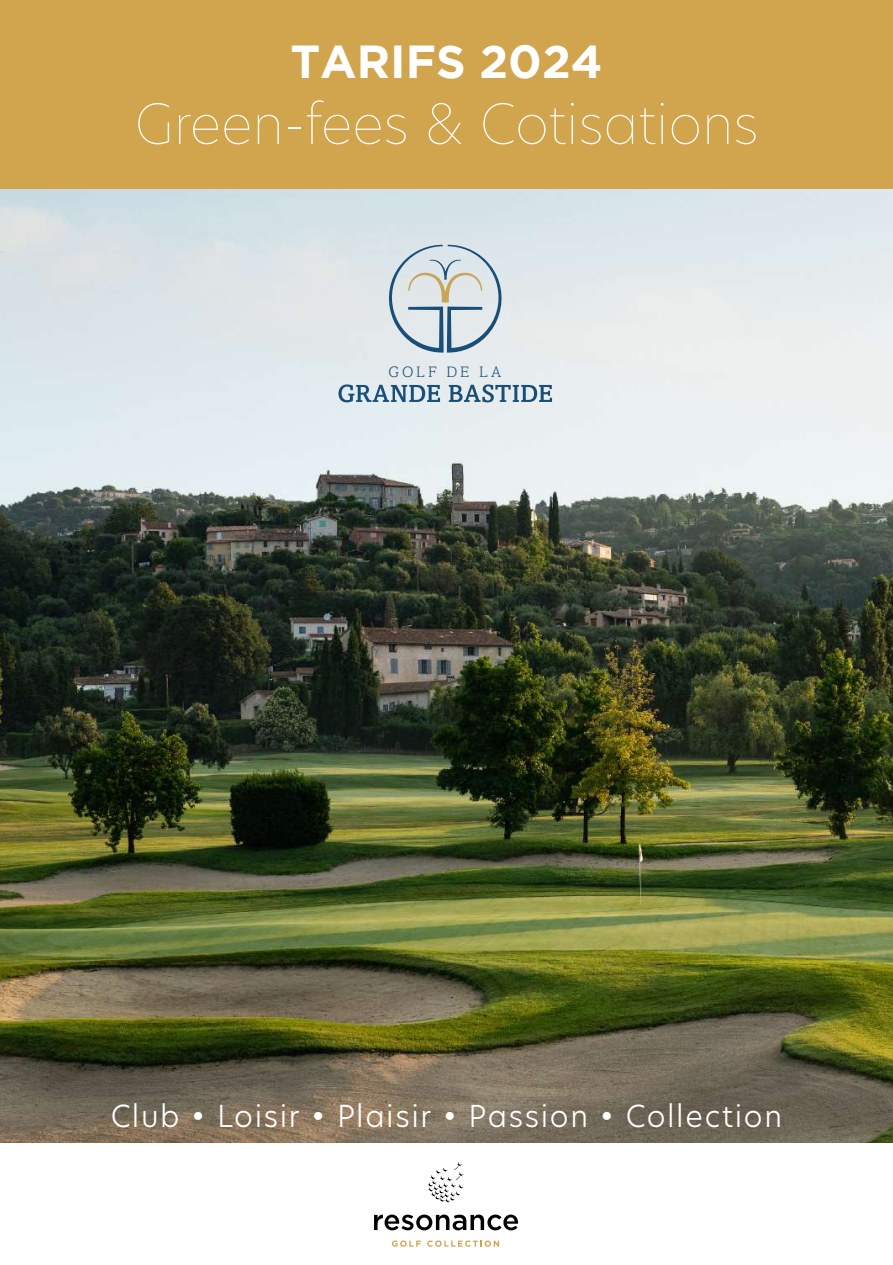
<style>
.page{position:relative;width:893px;height:1265px;background:#fff}
.page>*{position:absolute;margin:0;border:0;box-sizing:border-box;transform-origin:0 0}
.t1{font:100 54.6px "New Hero";color:#fff}
.t2{font:700 46.2px "Gotham";color:#fff}
.t3{font:300 29.75px "New Hero";letter-spacing:.055em;color:#fff}
.t4{font:300 15.22px "Amasis";letter-spacing:.205em;color:#184e78}
</style>
<div class="page">
<img style="left:0;top:189px;width:893px;height:953px">
<svg style="left:338px;top:384px;width:102px;height:18px;background:#8fabbf"></svg>
<svg style="left:449px;top:384px;width:103px;height:18px;background:#92abbe"></svg>
<svg style="left:378px;top:245px;width:135px;height:108px;background:#cad4da"></svg>
<div style="left:0;top:0;width:893px;height:189px;background:#d1a44e"></div>
<svg style="left:392px;top:1240px;width:29px;height:7px"></svg>
<svg style="left:427px;top:1240px;width:72px;height:7px"></svg>
<svg style="left:374px;top:1214px;width:144px;height:16px"></svg>
<svg style="left:428px;top:1162px;width:36px;height:41px"></svg>
<h2 class="t2" style="left:290px;top:35px;width:314px">TARIFS 2024</h2>
<h1 class="t1" style="left:135px;top:87px;width:625px">Green-fees &amp; Cotisations</h1>
<p class="t4" style="left:388px;top:363px;width:114px">GOLF DE LA</p>
<p class="t3" style="left:111px;top:1096px;width:673px">Club • Loisir • Plaisir • Passion • Collection</p>
</div>
